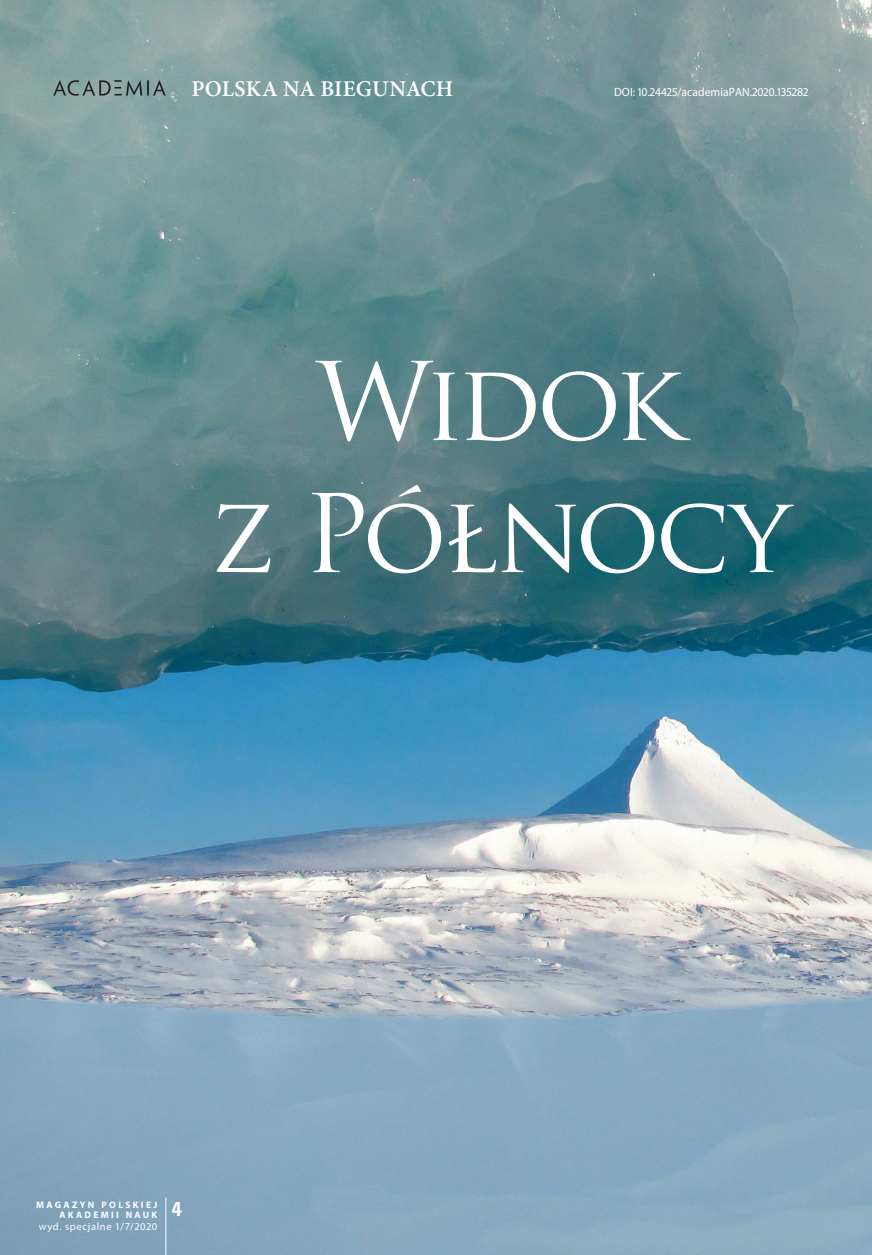
<style>
.page{position:relative;width:872px;height:1255px;background:#fff}
.page>*{position:absolute;margin:0;border:0;box-sizing:border-box;transform-origin:0 0}
.t1{font:105px/132px "Trajan Pro";letter-spacing:-.055em;color:#fff;text-align:center}
.t2{font:600 22.5px "Minion Pro";letter-spacing:.005em;color:#fff}
.t3{font:700 condensed 21px "Unitus TEE";color:#fff}
.t4{font:12px "Myriad Pro";letter-spacing:.005em;color:#fff}
.t5{font:10.5px "Myriad Pro";letter-spacing:.06em;color:#fff}
.t6{font:700 9.45px/10.5px "Myriad Pro";letter-spacing:.245em;color:#fff;text-align:right}
</style>
<div class="page">
<img style="left:0;top:0;width:872px;height:1254px">
<hr style="left:165px;top:1197px;width:1px;height:57px;background:#fff">
<svg style="left:53px;top:80px;width:113px;height:16px;background:#718684"></svg>
<h2 class="t2" style="left:191px;top:73px;width:263px">POLSKA NA BIEGUNACH</h2>
<p class="t4" style="left:614px;top:84px;width:195px">DOI: 10.24425/academiaPAN.2020.135282</p>
<h1 class="t1" style="left:209px;top:335px;width:582px">Widok<br>z Północy</h1>
<p class="t6" style="left:36px;top:1198px;width:123px">MAGAZYN POLSKIEJ<br>AKADEMII NAUK</p>
<p class="t5" style="left:39px;top:1220px;width:120px">wyd. specjalne 1/7/2020</p>
<h3 class="t3" style="left:172px;top:1196px;width:11px">4</h3>
</div>
